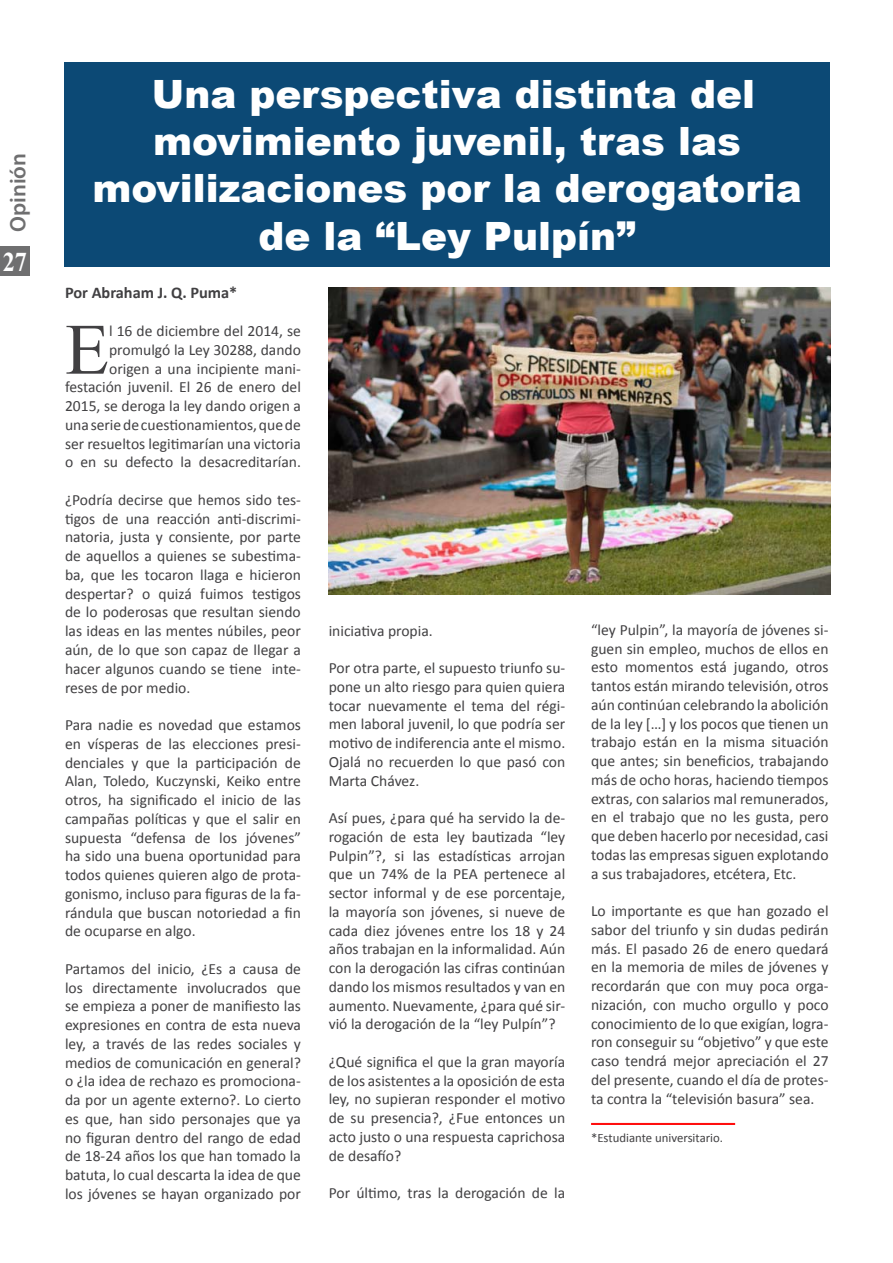
<style>
.page{position:relative;width:893px;height:1263px;background:#fff}
.page>*{position:absolute;margin:0;border:0;box-sizing:border-box;transform-origin:0 0}
.t1{font:72.3px "Times New Roman";color:#414042}
.t2{font:900 39px/47.2px "Arial";color:#fff;text-align:center}
.t3{font:700 27px "Times New Roman";color:#fff;scale:.9 1}
.t4{font:600 22.5px "Myriad Pro";color:#6f6f70}
.t5{font:700 16.35px "Calibri";color:#414042}
.t6{font:15.6px/18.8px "Calibri";color:#414042;text-align:justify}
.t7{font:12.75px "Calibri";color:#414042}
</style>
<div class="page">
<div style="left:64px;top:63px;width:766px;height:204px;background:#0c4975"></div>
<div style="left:0;top:247px;width:30px;height:29px;background:#6f6f70"></div>
<hr style="left:591px;top:1123px;width:144px;height:1px;background:#f00">
<hr style="left:591px;top:1124px;width:144px;height:1px;background:#f00">
<img style="left:328px;top:288px;width:503px;height:306px">
<h3 class="t4" style="left:4px;top:232px;width:81px;rotate:-90deg">Opinión</h3>
<h3 class="t3" style="left:3px;top:244px;width:29px">27</h3>
<h2 class="t2" style="left:92px;top:69px;width:711px">Una perspectiva distinta del movimiento juvenil, tras las movilizaciones por la derogatoria de la “Ley Pulpín”</h2>
<p class="t5" style="left:65px;top:282px;width:174px">Por Abraham J. Q. Puma*</p>
<h1 class="t1" style="left:65px;top:301px;width:46px">E</h1>
<p class="t6" style="left:65px;top:322px;width:237px;text-align:right">l 16 de diciembre del 2014, se promulgó la Ley 30288, dando origen a una incipiente mani&shy;festación juvenil. El 26 de enero del 2015, se deroga la ley dando origen a una serie de cuestionamientos, que de ser resueltos legitimarían una victoria o en su defecto la desacreditarían.</p>
<p class="t6" style="left:65px;top:490px;width:238px">¿Podría decirse que hemos sido tes&shy;tigos de una reacción anti-discrimi&shy;natoria, justa y consiente, por parte de aquellos a quienes se subestima&shy;ba, que les tocaron llaga e hicieron despertar? o quizá fuimos testigos de lo poderosas que resultan siendo las ideas en las mentes núbiles, peor aún, de lo que son capaz de llegar a hacer algunos cuando se tiene inte&shy;reses de por medio.</p>
<p class="t6" style="left:65px;top:715px;width:237px">Para nadie es novedad que estamos en vísperas de las elecciones presi&shy;denciales y que la participación de Alan, Toledo, Kuczynski, Keiko entre otros, ha significado el inicio de las campañas políticas y que el salir en supuesta “defensa de los jóvenes” ha sido una buena oportunidad para todos quienes quieren algo de prota&shy;gonismo, incluso para figuras de la fa&shy;rándula que buscan notoriedad a fin de ocuparse en algo.</p>
<p class="t6" style="left:65px;top:959px;width:237px">Partamos del inicio, ¿Es a causa de los directamente involucrados que se empieza a poner de manifiesto las expresiones en contra de esta nueva ley, a través de las redes sociales y medios de comunicación en general? o ¿la idea de rechazo es promociona&shy;da por un agente externo?. Lo cierto es que, han sido personajes que ya no figuran dentro del rango de edad de 18-24 años los que han tomado la batuta, lo cual descarta la idea de que los jóvenes se hayan organizado por</p>
<p class="t6" style="left:329px;top:621px;width:106px">iniciativa propia.</p>
<p class="t6" style="left:329px;top:659px;width:238px">Por otra parte, el supuesto triunfo su&shy;pone un alto riesgo para quien quiera tocar nuevamente el tema del régi&shy;men laboral juvenil, lo que podría ser motivo de indiferencia ante el mismo.<br>Ojalá no recuerden lo que pasó con Marta Chávez.</p>
<p class="t6" style="left:329px;top:809px;width:238px">Así pues, ¿para qué ha servido la de&shy;rogación de esta ley bautizada “ley Pulpin”?, si las estadísticas arrojan que un 74% de la PEA pertenece al sector informal y de ese porcentaje, la mayoría son jóvenes, si nueve de cada diez jóvenes entre los 18 y 24 años trabajan en la informalidad. Aún con la derogación las cifras continúan dando los mismos resultados y van en aumento. Nuevamente, ¿para qué sir&shy;vió la derogación de la “ley Pulpín”?</p>
<p class="t6" style="left:329px;top:1052px;width:238px">¿Qué significa el que la gran mayoría de los asistentes a la oposición de esta ley, no supieran responder el motivo de su presencia?, ¿Fue entonces un acto justo o una respuesta caprichosa de desafío?</p>
<p class="t6" style="left:329px;top:1184px;width:238px">Por último, tras la derogación de la</p>
<p class="t6" style="left:591px;top:620px;width:239px">“ley Pulpin”, la mayoría de jóvenes si&shy;guen sin empleo, muchos de ellos en esto momentos está jugando, otros tantos están mirando televisión, otros aún continúan celebrando la abolición de la ley […] y los pocos que tienen un trabajo están en la misma situación que antes; sin beneficios, trabajando más de ocho horas, haciendo tiempos extras, con salarios mal remunerados, en el trabajo que no les gusta, pero que deben hacerlo por necesidad, casi todas las empresas siguen explotando a sus trabajadores, etcétera, Etc.</p>
<p class="t6" style="left:591px;top:901px;width:239px">Lo importante es que han gozado el sabor del triunfo y sin dudas pedirán más. El pasado 26 de enero quedará en la memoria de miles de jóvenes y recordarán que con muy poca orga&shy;nización, con mucho orgullo y poco conocimiento de lo que exigían, logra&shy;ron conseguir su “objetivo” y que este caso tendrá mejor apreciación el 27 del presente, cuando el día de protes&shy;ta contra la “televisión basura” sea.</p>
<p class="t7" style="left:591px;top:1129px;width:134px">*Estudiante universitario.</p>
</div>
